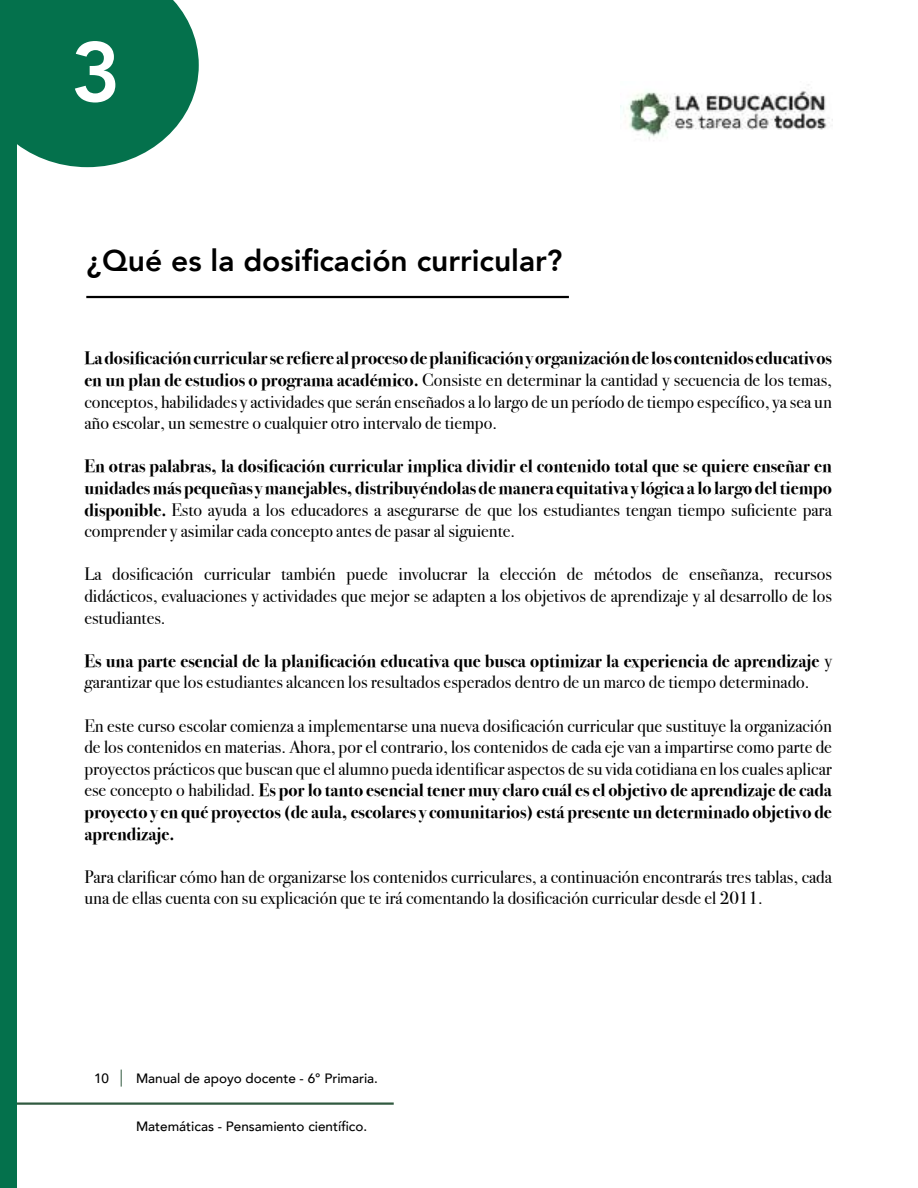
<style>
.page{position:relative;width:918px;height:1188px;background:#fff}
.page>*{position:absolute;margin:0;border:0;box-sizing:border-box;transform-origin:0 0}
.t1{font:800 84px "Avenir";color:#fff}
.t2{font:800 30px "Avenir";color:#000}
.t3{font:18px/21.6px "Bodoni Svty Two ITCTT";color:#000;text-align:justify}
.t4{font:700 18px/21.6px "Bodoni Svty Two ITCTT";color:#000;text-align:justify}
.t5{font:500 13.5px "Avenir";color:#000}
.s1{font-weight:700}
.s2{font-weight:400}
</style>
<div class="page">
<hr style="left:0;top:1102px;width:394px;height:3px;background:#30593f">
<svg style="left:121px;top:1070px;width:1px;height:17px"></svg>
<div style="left:0;top:0;width:17px;height:1188px;background:#04714c"></div>
<img style="left:621px;top:84px;width:212px;height:56px">
<svg style="left:17px;top:0;width:182px;height:167px;background:#1d7f5e"></svg>
<hr style="left:86px;top:296px;width:483px;height:2px;background:#000">
<h1 class="t1" style="left:71px;top:7px;width:51px">3</h1>
<h2 class="t2" style="left:87px;top:237px;width:477px">¿Qué es la dosificación curricular?</h2>
<p class="t3" style="left:84px;top:346px;width:749px"><span class="s1">La dosificación curricular se refiere al proceso de planificación y organización de los contenidos educativos en un plan de estudios o programa académico.</span> Consiste en determinar la cantidad y secuencia de los temas, conceptos, habilidades y actividades que serán enseñados a lo largo de un período de tiempo específico, ya sea un año escolar, un semestre o cualquier otro intervalo de tiempo.</p>
<p class="t4" style="left:84px;top:454px;width:749px">En otras palabras, la dosificación curricular implica dividir el contenido total que se quiere enseñar en unidades más pequeñas y manejables, distribuyéndolas de manera equitativa y lógica a lo largo del tiempo disponible. <span class="s2">Esto ayuda a los educadores a asegurarse de que los estudiantes tengan tiempo suficiente para comprender y asimilar cada concepto antes de pasar al siguiente.</span></p>
<p class="t3" style="left:84px;top:562px;width:749px">La dosificación curricular también puede involucrar la elección de métodos de enseñanza, recursos didácticos, evaluaciones y actividades que mejor se adapten a los objetivos de aprendizaje y al desarrollo de los estudiantes.</p>
<p class="t3" style="left:84px;top:648px;width:749px"><span class="s1">Es una parte esencial de la planificación educativa que busca optimizar la experiencia de aprendizaje</span> y garantizar que los estudiantes alcancen los resultados esperados dentro de un marco de tiempo determinado.</p>
<p class="t3" style="left:84px;top:713px;width:749px">En este curso escolar comienza a implementarse una nueva dosificación curricular que sustituye la organización de los contenidos en materias. Ahora, por el contrario, los contenidos de cada eje van a impartirse como parte de proyectos prácticos que buscan que el alumno pueda identificar aspectos de su vida cotidiana en los cuales aplicar ese concepto o habilidad. <span class="s1">Es por lo tanto esencial tener muy claro cuál es el objetivo de aprendizaje de cada proyecto y en qué proyectos (de aula, escolares y comunitarios) está presente un determinado objetivo de aprendizaje.</span></p>
<p class="t3" style="left:84px;top:864px;width:749px">Para clarificar cómo han de organizarse los contenidos curriculares, a continuación encontrarás tres tablas, cada una de ellas cuenta con su explicación que te irá comentando la dosificación curricular desde el 2011.</p>
<p class="t5" style="left:94px;top:1067px;width:17px">10</p>
<p class="t5" style="left:136px;top:1067px;width:244px">Manual de apoyo docente - 6° Primaria.</p>
<p class="t5" style="left:136px;top:1115px;width:233px">Matemáticas - Pensamiento científico.</p>
</div>
